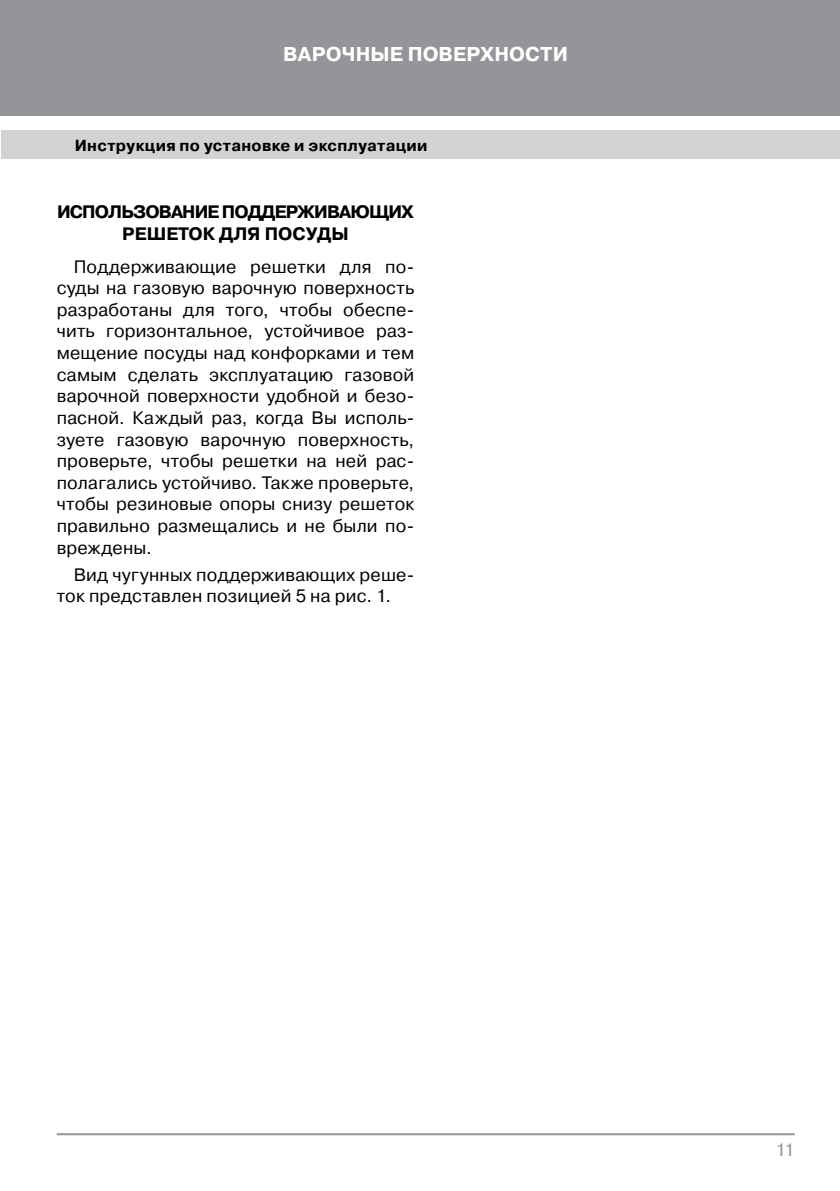
<style>
.page{position:relative;width:840px;height:1191px;background:#fff}
.page>*{position:absolute;margin:0;border:0;box-sizing:border-box;transform-origin:0 0}
.t1{font:700 20px "Pragmatica C";letter-spacing:.005em;color:#fff}
.t2{font:18px/21.6px "Pragmatica C";letter-spacing:.01em;color:#000;text-align:justify}
.t3{font:700 18px/21.6px "Pragmatica C";letter-spacing:-.05em;color:#000;text-align:center}
.t4{font:18px "Pragmatica C";color:#939598}
.t5{font:700 16px "Pragmatica C";letter-spacing:.02em;color:#000}
</style>
<div class="page">
<div style="left:0;top:0;width:839px;height:116px;background:#939598"></div>
<div style="left:1px;top:130px;width:838px;height:29px;background:#d1d3d4"></div>
<hr style="left:57px;top:1133px;width:737px;height:2px;background:#939598">
<p class="t1" style="left:283px;top:43px;width:286px">ВАРОЧНЫЕ ПОВЕРХНОСТИ</p>
<p class="t5" style="left:75px;top:136px;width:354px">Инструкция по установке и эксплуатации</p>
<p class="t3" style="left:57px;top:201px;width:358px">ИСПОЛЬЗОВАНИЕ ПОДДЕРЖИВАЮЩИХ<br>РЕШЕТОК ДЛЯ ПОСУДЫ</p>
<p class="t2" style="left:57px;top:256px;width:359px;text-indent:17px">Поддерживающие решетки для по&shy;суды на газовую варочную поверхность разработаны для того, чтобы обеспе&shy;чить горизонтальное, устойчивое раз&shy;мещение посуды над конфорками и тем самым сделать эксплуатацию газовой варочной поверхности удобной и безо&shy;пасной. Каждый раз, когда Вы исполь&shy;зуете газовую варочную поверхность, проверьте, чтобы решетки на ней рас&shy;полагались устойчиво. Также проверьте, чтобы резиновые опоры снизу решеток правильно размещались и не были по&shy;вреждены.</p>
<p class="t2" style="left:57px;top:564px;width:359px;text-indent:17px">Вид чугунных поддерживающих реше&shy;ток представлен позицией 5 на рис. 1.</p>
<p class="t4" style="left:775px;top:1139px;width:21px">11</p>
</div>
